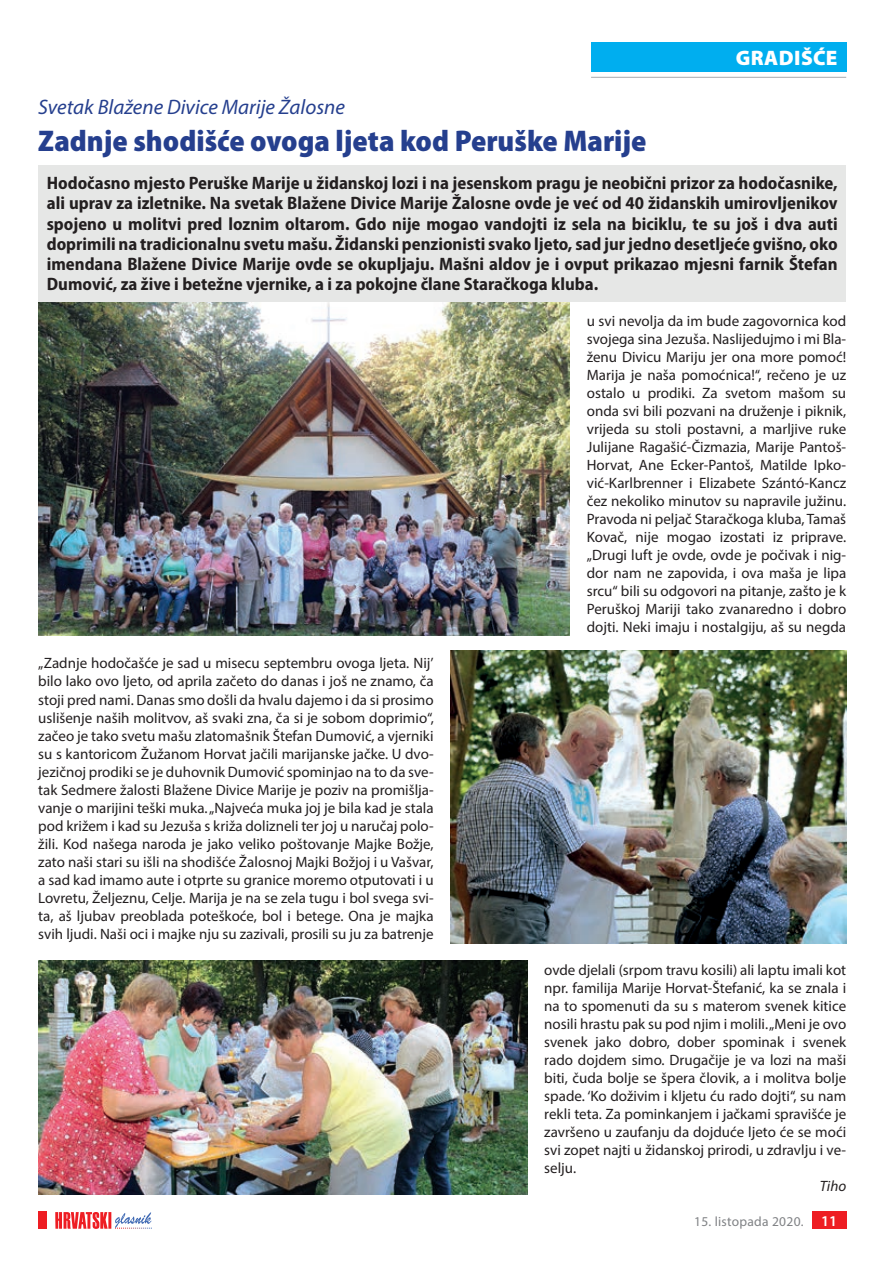
<style>
.page{position:relative;width:893px;height:1263px;background:#fff}
.page>*{position:absolute;margin:0;border:0;box-sizing:border-box;transform-origin:0 0}
.t1{font:900 semi-condensed 30px "Myriad Pro";color:#253f8e}
.t2{font:italic 21px "Myriad Pro";color:#253f8e}
.t3{font:900 21px "Myriad Pro";color:#fff}
.t4{font:700 semi-condensed 18px/20.2px "Myriad Pro";color:#231f20;text-align:justify}
.t5{font:15px/18px "Myriad Pro";color:#231f20;text-align:justify}
.t6{font:italic 15px "Myriad Pro";color:#231f20}
.t7{font:13.5px "Myriad Pro";letter-spacing:.02em;color:#808285}
.s1{font-weight:600;font-size:15px;color:#fff}
</style>
<div class="page">
<div style="left:812px;top:1212px;width:34px;height:17px;background:#ee1d23"></div>
<svg style="left:55px;top:1212px;width:97px;height:17px"></svg>
<div style="left:38px;top:1212px;width:9px;height:17px;background:#ee1d23"></div>
<div style="left:591px;top:43px;width:255px;height:29px;background:#00aeef"></div>
<hr style="left:591px;top:77px;width:255px;height:1px;background:#a8a9ad">
<img style="left:38px;top:301px;width:532px;height:335px">
<img style="left:451px;top:650px;width:395px;height:294px">
<img style="left:38px;top:961px;width:489px;height:234px">
<div style="left:38px;top:165px;width:808px;height:136px;background:#e6e7e6"></div>
<h2 class="t3" style="left:736px;top:44px;width:28px">GRADI</h2>
<h2 class="t3" style="left:801px;top:44px;width:36px">šĆE</h2>
<h2 class="t2" style="left:38px;top:94px;width:308px">Svetak Blažene Divice Marije Žalosne</h2>
<h1 class="t1" style="left:38px;top:121px;width:610px">Zadnje shodišće ovoga ljeta kod Peruške Marije</h1>
<p class="t4" style="left:47px;top:172px;width:792px">Hodočasno mjesto Peruške Marije u židanskoj lozi i na jesenskom pragu je neobični prizor za hodočasnike, ali uprav za izletnike. Na svetak Blažene Divice Marije Žalosne ovde je već od 40 židanskih umirovljenikov spojeno u molitvi pred loznim oltarom. Gdo nije mogao vandojti iz sela na biciklu, te su još i dva auti doprimili na tradicionalnu svetu mašu. Židanski penzionisti svako ljeto, sad jur jedno desetljeće gvišno, oko imendana Blažene Divice Marije ovde se okupljaju. Mašni aldov je i ovput prikazao mjesni farnik Štefan Dumović, za žive i betežne vjernike, a i za pokojne člane Staračkoga kluba.</p>
<p class="t5" style="left:38px;top:654px;width:397px">„Zadnje hodočašće je sad u misecu septembru ovoga ljeta. Nij’ bilo lako ovo ljeto, od aprila začeto do danas i još ne znamo, ča stoji pred nami. Danas smo došli da hvalu dajemo i da si prosimo uslišenje naših molitvov, aš svaki zna, ča si je sobom doprimio“, začeo je tako svetu mašu zlatomašnik Štefan Dumović, a vjerniki su s kantoricom Žužanom Horvat jačili marijanske jačke. U dvo&shy;jezičnoj prodiki se je duhovnik Dumović spominjao na to da sve&shy;tak Sedmere žalosti Blažene Divice Marije je poziv na promišlja&shy;vanje o marijini teški muka. „Najveća muka joj je bila kad je stala pod križem i kad su Jezuša s križa dolizneli ter joj u naručaj polo&shy;žili. Kod našega naroda je jako veliko poštovanje Majke Božje, zato naši stari su išli na shodišće Žalosnoj Majki Božjoj i u Vašvar, a sad kad imamo aute i otprte su granice moremo otputovati i u Lovretu, Željeznu, Celje. Marija je na se zela tugu i bol svega svi&shy;ta, aš ljubav preoblada poteškoće, bol i betege. Ona je majka svih ljudi. Naši oci i majke nju su zazivali, prosili su ju za batrenje</p>
<p class="t5" style="left:587px;top:312px;width:261px;text-align:left">u svi nevolja da im bude zagovornica kod svojega sina Jezuša. Naslijedujmo i mi Bla&shy;ženu Divicu Mariju jer ona more pomoć!<br>Marija je naša pomoćnica!“, rečeno je uz ostalo u prodiki. Za svetom mašom su onda svi bili pozvani na druženje i piknik, vrijeda su stoli postavni, a marljive ruke Julijane Ragašić-Čizmazia, Marije Pantoš-- Horvat, Ane Ecker-Pantoš, Matilde Ipko&shy;vić-Karlbrenner i Elizabete Szántó-Kancz čez nekoliko minutov su napravile južinu.<br>Pravoda ni peljač Staračkoga kluba, Tamaš Kovač, nije mogao izostati iz priprave. „Drugi luft je ovde, ovde je počivak i nig&shy;dor nam ne zapovida, i ova maša je lipa srcu“ bili su odgovori na pitanje, zašto je k Peruškoj Mariji tako zvanaredno i dobro dojti. Neki imaju i nostalgiju, aš su negda</p>
<p class="t5" style="left:544px;top:960px;width:303px">ovde djelali (srpom travu kosili) ali laptu imali kot npr. familija Marije Horvat-Štefanić, ka se znala i na to spomenuti da su s materom svenek kitice nosili hrastu pak su pod njim i molili. „Meni je ovo svenek jako dobro, dober spominak i svenek rado dojdem simo. Drugačije je va lozi na maši biti, čuda bolje se špera človik, a i molitva bolje spade. ‘Ko doživim i kljetu ću rado dojti“, su nam rekli teta. Za pominkanjem i jačkami spravišće je završeno u zaufanju da dojduće ljeto će se moći svi zopet najti u židanskoj prirodi, u zdravlju i ve&shy;selju.</p>
<p class="t6" style="left:820px;top:1176px;width:28px">Tiho</p>
<p class="t7" style="left:694px;top:1213px;width:145px">15. listopada 2020. <span class="s1">11</span></p>
</div>
